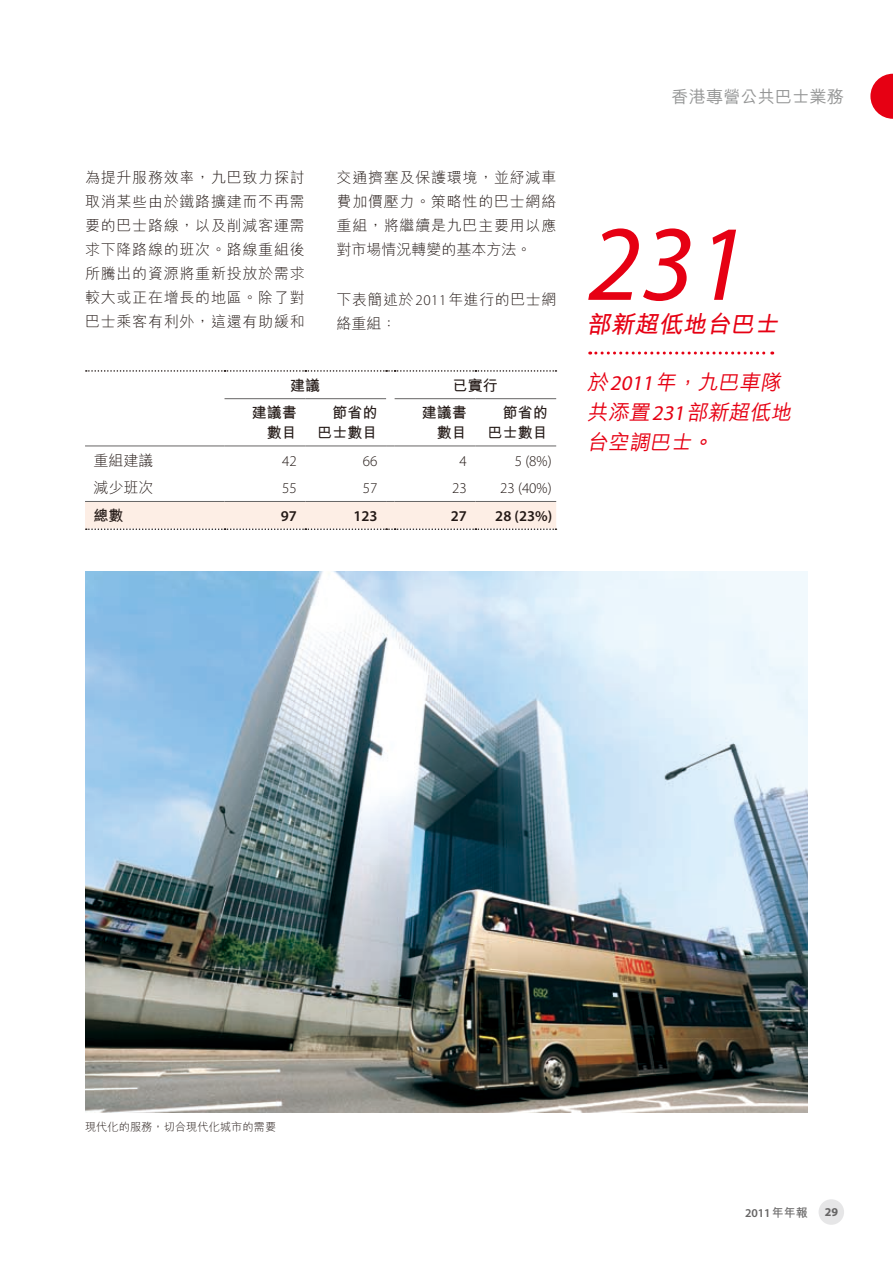
<style>
.page{position:relative;width:893px;height:1263px;background:#fff}
.page>*{position:absolute;margin:0;border:0;box-sizing:border-box;transform-origin:0 0}
.t1{font:italic 108px "Myriad Pro";color:#e60013}
.t2{font:italic 700 24px "M Hei HK";color:#e60013}
.t3{font:italic 500 21px/30px "M Hei HK";color:#e60013}
.t4{font:500 17.25px "M Hei HK";color:#949595}
.t5{font:300 15px/24px "M Hei HK";letter-spacing:.05em;color:#231916;text-align:justify}
.t6{font:700 15px/19.5px "M Hei HK";color:#231916;text-align:right}
.t7{font:300 15px "Myriad Pro";color:#231916}
.t8{font:600 15px "Myriad Pro";color:#231916}
.t9{font:600 12px "Myriad Pro";color:#666565}
.t10{font:700 12px "Myriad Pro";color:#666565}
.t11{font:300 11.25px "M Hei HK";color:#231916}
.s1{font-family:"Myriad Pro"}
.s2{font-family:"Myriad Pro";font-weight:400}
.s3{font-family:"M Hei HK";font-weight:700}
</style>
<div class="page">
<img style="left:85px;top:571px;width:723px;height:542px">
<hr style="left:85px;top:446px;width:140px;height:1px;background:#666565">
<hr style="left:225px;top:446px;width:80px;height:1px;background:#666565">
<hr style="left:305px;top:446px;width:81px;height:1px;background:#666565">
<hr style="left:395px;top:446px;width:80px;height:1px;background:#666565">
<hr style="left:475px;top:446px;width:81px;height:1px;background:#666565">
<svg style="left:86px;top:370px;width:470px;height:2px"></svg>
<hr style="left:225px;top:398px;width:80px;height:1px;background:#666565">
<hr style="left:305px;top:398px;width:81px;height:1px;background:#666565">
<hr style="left:395px;top:398px;width:80px;height:1px;background:#666565">
<hr style="left:475px;top:398px;width:81px;height:1px;background:#666565">
<svg style="left:85px;top:501px;width:471px;height:29px;background:#f5e7df"></svg>
<hr style="left:395px;top:501px;width:80px;height:1px;background:#666565">
<hr style="left:475px;top:501px;width:81px;height:1px;background:#666565">
<svg style="left:590px;top:351px;width:183px;height:3px"></svg>
<svg style="left:870px;top:74px;width:23px;height:45px"></svg>
<div style="left:819px;top:1199px;width:25px;height:26px;background:#e6e6e7;border-radius:50%"></div>
<p class="t5" style="left:85px;top:165px;width:221px">為提升服務效率，九巴致力探討取消某些由於鐵路擴建而不再需要的巴士路線，以及削減客運需求下降路線的班次。路線重組後所騰出的資源將重新投放於需求較大或正在增長的地區。除了對巴士乘客有利外，這還有助緩和</p>
<p class="t5" style="left:337px;top:165px;width:221px">交通擠塞及保護環境，並紓減車費加價壓力。策略性的巴士網絡重組，將繼續是九巴主要用以應對市場情況轉變的基本方法。</p>
<p class="t5" style="left:337px;top:287px;width:221px">下表簡述於<span class="s1">2011</span>年進行的巴士網絡重組：</p>
<p class="t6" style="left:290px;top:374px;width:31px">建議</p>
<p class="t6" style="left:453px;top:374px;width:46px">已實行</p>
<p class="t6" style="left:252px;top:402px;width:46px">建議書數目</p>
<p class="t6" style="left:318px;top:402px;width:61px">節省的巴士數目</p>
<p class="t6" style="left:422px;top:402px;width:46px">建議書數目</p>
<p class="t6" style="left:488px;top:402px;width:61px">節省的巴士數目</p>
<p class="t5" style="left:94px;top:447px;width:61px">重組建議</p>
<p class="t7" style="left:282px;top:452px;width:16px">42</p>
<p class="t7" style="left:363px;top:452px;width:16px">66</p>
<p class="t7" style="left:460px;top:452px;width:9px">4</p>
<p class="t7" style="left:515px;top:452px;width:38px">5 (8%)</p>
<p class="t5" style="left:94px;top:475px;width:61px">減少班次</p>
<p class="t7" style="left:282px;top:479px;width:16px">55</p>
<p class="t7" style="left:363px;top:479px;width:16px">57</p>
<p class="t7" style="left:452px;top:479px;width:16px">23</p>
<p class="t7" style="left:500px;top:479px;width:53px">23 (40%)</p>
<p class="t6" style="left:94px;top:505px;width:31px">總數</p>
<p class="t8" style="left:281px;top:507px;width:18px">97</p>
<p class="t8" style="left:353px;top:507px;width:26px">123</p>
<p class="t8" style="left:451px;top:507px;width:18px">27</p>
<p class="t8" style="left:495px;top:507px;width:58px">28 (23%)</p>
<p class="t4" style="left:672px;top:84px;width:174px">香港專營公共巴士業務</p>
<h1 class="t1" style="left:588px;top:197px;width:161px">231</h1>
<h2 class="t2" style="left:587px;top:307px;width:199px">部新超低地台巴士</h2>
<h3 class="t3" style="left:587px;top:366px;width:211px">於<span class="s2">2011</span>年，九巴車隊共添置<span class="s2">231</span>部新超低地台空調巴士。</h3>
<p class="t11" style="left:85px;top:1119px;width:193px">現代化的服務，切合現代化城市的需要</p>
<p class="t9" style="left:745px;top:1205px;width:64px">2011<span class="s3">年年報</span></p>
<p class="t10" style="left:825px;top:1204px;width:14px">29</p>
</div>
